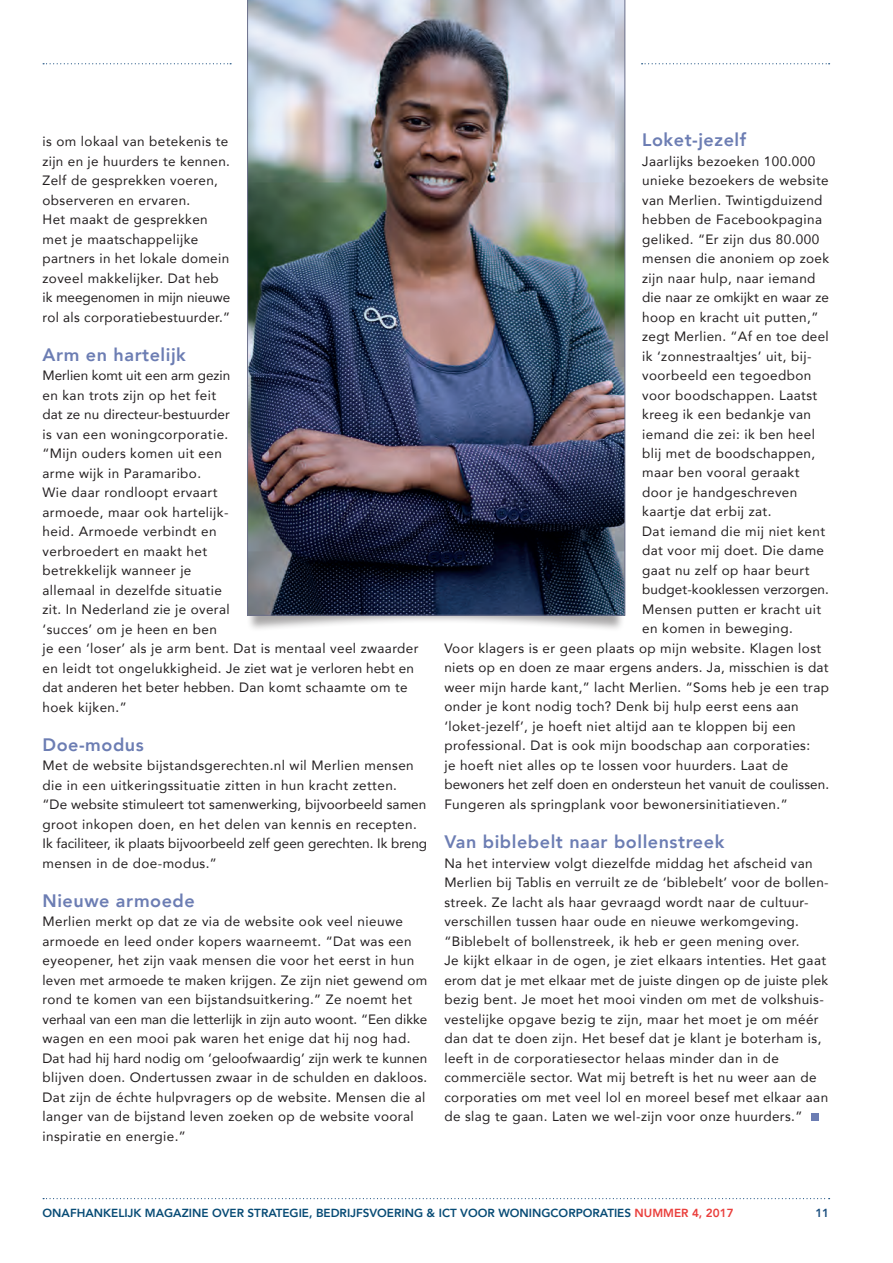
<style>
.page{position:relative;width:893px;height:1263px;background:#fff}
.page>*{position:absolute;margin:0;border:0;box-sizing:border-box;transform-origin:0 0}
.t1{font:800 18px "Avenir";letter-spacing:.03em;color:#6c7db3}
.t2{font:13.5px/19.5px "Avenir";letter-spacing:.03em;color:#231f20}
.t3{font:13.5px/19.5px "Avenir";color:#231f20}
.t4{font:13.5px/19.5px "Avenir";letter-spacing:.01em;color:#231f20}
.t5{font:13.5px "Avenir";letter-spacing:.005em;color:#231f20}
.t6{font:13.5px "Avenir";letter-spacing:-.005em;color:#231f20}
.t7{font:800 11.7px "Avenir";color:#074b75}
.t8{font:800 11.7px "Avenir";color:#144a7c}
.s1{color:#ea3f3c}
</style>
<div class="page">
<svg style="left:43px;top:1198px;width:787px;height:1px"></svg>
<svg style="left:43px;top:63px;width:188px;height:1px"></svg>
<svg style="left:642px;top:63px;width:188px;height:1px"></svg>
<div style="left:246px;top:582px;width:379px;height:50px;background:#231f20;opacity:.4"></div>
<div style="left:810px;top:1113px;width:8px;height:8px;background:#6c7db3"></div>
<img style="left:247px;top:0;width:378px;height:615px">
<p class="t2" style="left:43px;top:131px;width:187px">is om lokaal van betekenis te</p>
<p class="t2" style="left:43px;top:151px;width:189px">zijn en je huurders te kennen.</p>
<p class="t2" style="left:43px;top:170px;width:177px">Zelf de gesprekken voeren, observeren en ervaren.</p>
<p class="t2" style="left:43px;top:209px;width:188px">Het maakt de gesprekken met je maatschappelijke partners in het lokale domein</p>
<p class="t2" style="left:43px;top:268px;width:189px">zoveel makkelijker. Dat heb ik meegenomen in mijn nieuwe</p>
<p class="t2" style="left:43px;top:307px;width:189px">rol als corporatiebestuurder.”</p>
<p class="t1" style="left:43px;top:340px;width:145px">Arm en hartelijk</p>
<p class="t6" style="left:43px;top:364px;width:189px">Merlien komt uit een arm gezin</p>
<p class="t4" style="left:43px;top:385px;width:189px">en kan trots zijn op het feit dat ze nu directeur-bestuurder</p>
<p class="t2" style="left:43px;top:424px;width:187px">is van een woningcorporatie. “Mijn ouders komen uit een arme wijk in Paramaribo.</p>
<p class="t2" style="left:43px;top:482px;width:188px">Wie daar rondloopt ervaart armoede, maar ook hartelijk-</p>
<p class="t2" style="left:43px;top:521px;width:176px">heid. Armoede verbindt en verbroedert en maakt het betrekkelijk wanneer je</p>
<p class="t2" style="left:43px;top:580px;width:189px">allemaal in dezelfde situatie zit. In Nederland zie je overal</p>
<p class="t2" style="left:43px;top:619px;width:378px">‘succes’ om je heen en ben<br>je een ‘loser’ als je arm bent. Dat is mentaal veel zwaarder en leidt tot ongelukkigheid. Je ziet wat je verloren hebt en dat anderen het beter hebben. Dan komt schaamte om te hoek kijken.”</p>
<p class="t1" style="left:43px;top:730px;width:103px">Doe-modus</p>
<p class="t2" style="left:43px;top:755px;width:373px">Met de website bijstandsgerechten.nl wil Merlien mensen die in een uitkeringssituatie zitten in hun kracht zetten.</p>
<p class="t5" style="left:43px;top:793px;width:385px">“De website stimuleert tot samenwerking, bijvoorbeeld samen</p>
<p class="t3" style="left:43px;top:814px;width:386px">groot inkopen doen, en het delen van kennis en recepten.<br>Ik faciliteer, ik plaats bijvoorbeeld zelf geen gerechten. Ik breng</p>
<p class="t2" style="left:43px;top:853px;width:176px">mensen in de doe-modus.”</p>
<p class="t1" style="left:43px;top:886px;width:154px">Nieuwe armoede</p>
<p class="t2" style="left:43px;top:911px;width:386px">Merlien merkt op dat ze via de website ook veel nieuwe armoede en leed onder kopers waarneemt. “Dat was een eyeopener, het zijn vaak mensen die voor het eerst in hun leven met armoede te maken krijgen. Ze zijn niet gewend om</p>
<p class="t3" style="left:43px;top:989px;width:386px">rond te komen van een bijstandsuitkering.” Ze noemt het verhaal van een man die letterlijk in zijn auto woont. “Een dikke</p>
<p class="t4" style="left:43px;top:1028px;width:386px">wagen en een mooi pak waren het enige dat hij nog had.<br>Dat had hij hard nodig om ‘geloofwaardig’ zijn werk te kunnen</p>
<p class="t2" style="left:43px;top:1067px;width:386px">blijven doen. Ondertussen zwaar in de schulden en dakloos.</p>
<p class="t2" style="left:43px;top:1087px;width:384px">Dat zijn de échte hulpvragers op de website. Mensen die al langer van de bijstand leven zoeken op de website vooral inspiratie en energie.”</p>
<p class="t1" style="left:642px;top:126px;width:105px">Loket-jezelf</p>
<p class="t2" style="left:642px;top:151px;width:188px">Jaarlijks bezoeken 100.000 unieke bezoekers de website van Merlien. Twintigduizend hebben de Facebookpagina geliked. “Er zijn dus 80.000 mensen die anoniem op zoek</p>
<p class="t2" style="left:642px;top:268px;width:188px">zijn naar hulp, naar iemand die naar ze omkijkt en waar ze</p>
<p class="t2" style="left:642px;top:307px;width:188px">hoop en kracht uit putten,” zegt Merlien. “Af en toe deel</p>
<p class="t2" style="left:642px;top:346px;width:171px">ik ‘zonnestraaltjes’ uit, bij-</p>
<p class="t2" style="left:642px;top:365px;width:177px">voorbeeld een tegoedbon voor boodschappen. Laatst kreeg ik een bedankje van iemand die zei: ik ben heel blij met de boodschappen, maar ben vooral geraakt door je handgeschreven kaartje dat erbij zat.</p>
<p class="t2" style="left:642px;top:521px;width:184px">Dat iemand die mij niet kent</p>
<p class="t2" style="left:642px;top:541px;width:183px">dat voor mij doet. Die dame</p>
<p class="t4" style="left:642px;top:560px;width:188px">gaat nu zelf op haar beurt budget-kooklessen verzorgen.</p>
<p class="t2" style="left:642px;top:599px;width:180px">Mensen putten er kracht uit</p>
<p class="t2" style="left:642px;top:619px;width:152px">en komen in beweging.</p>
<p class="t2" style="left:444px;top:638px;width:386px">Voor klagers is er geen plaats op mijn website. Klagen lost niets op en doen ze maar ergens anders. Ja, misschien is dat</p>
<p class="t2" style="left:444px;top:677px;width:386px">weer mijn harde kant,” lacht Merlien. “Soms heb je een trap</p>
<p class="t2" style="left:444px;top:697px;width:356px">onder je kont nodig toch? Denk bij hulp eerst eens aan ‘loket-jezelf’, je hoeft niet altijd aan te kloppen bij een</p>
<p class="t2" style="left:444px;top:736px;width:367px">professional. Dat is ook mijn boodschap aan corporaties:</p>
<p class="t2" style="left:444px;top:755px;width:345px">je hoeft niet alles op te lossen voor huurders. Laat de</p>
<p class="t5" style="left:444px;top:774px;width:386px">bewoners het zelf doen en ondersteun het vanuit de coulissen.</p>
<p class="t2" style="left:444px;top:794px;width:345px">Fungeren als springplank voor bewonersinitiatieven.”</p>
<p class="t1" style="left:444px;top:828px;width:281px">Van biblebelt naar bollenstreek</p>
<p class="t2" style="left:444px;top:853px;width:386px">Na het interview volgt diezelfde middag het afscheid van<br>Merlien bij Tablis en verruilt ze de ‘biblebelt’ voor de bollen-</p>
<p class="t2" style="left:444px;top:892px;width:366px">streek. Ze lacht als haar gevraagd wordt naar de cultuur-</p>
<p class="t2" style="left:444px;top:911px;width:356px">verschillen tussen haar oude en nieuwe werkomgeving.</p>
<p class="t2" style="left:444px;top:931px;width:357px">“Biblebelt of bollenstreek, ik heb er geen mening over.</p>
<p class="t2" style="left:444px;top:950px;width:385px">Je kijkt elkaar in de ogen, je ziet elkaars intenties. Het gaat erom dat je met elkaar met de juiste dingen op de juiste plek</p>
<p class="t2" style="left:444px;top:989px;width:381px">bezig bent. Je moet het mooi vinden om met de volkshuis&shy;vestelijke opgave bezig te zijn, maar het moet je om méér dan dat te doen zijn. Het besef dat je klant je boterham is, leeft in de corporatiesector helaas minder dan in de</p>
<p class="t2" style="left:444px;top:1067px;width:385px">commerciële sector. Wat mij betreft is het nu weer aan de corporaties om met veel lol en moreel besef met elkaar aan de slag te gaan. Laten we wel-zijn voor onze huurders.”</p>
<p class="t7" style="left:43px;top:1204px;width:693px">ONAFHANKELIJK MAGAZINE OVER STRATEGIE, BEDRIJFSVOERING &amp; ICT VOOR WONINGCORPORATIES <span class="s1">NUMMER 4, 2017</span></p>
<p class="t8" style="left:815px;top:1204px;width:15px">11</p>
</div>
